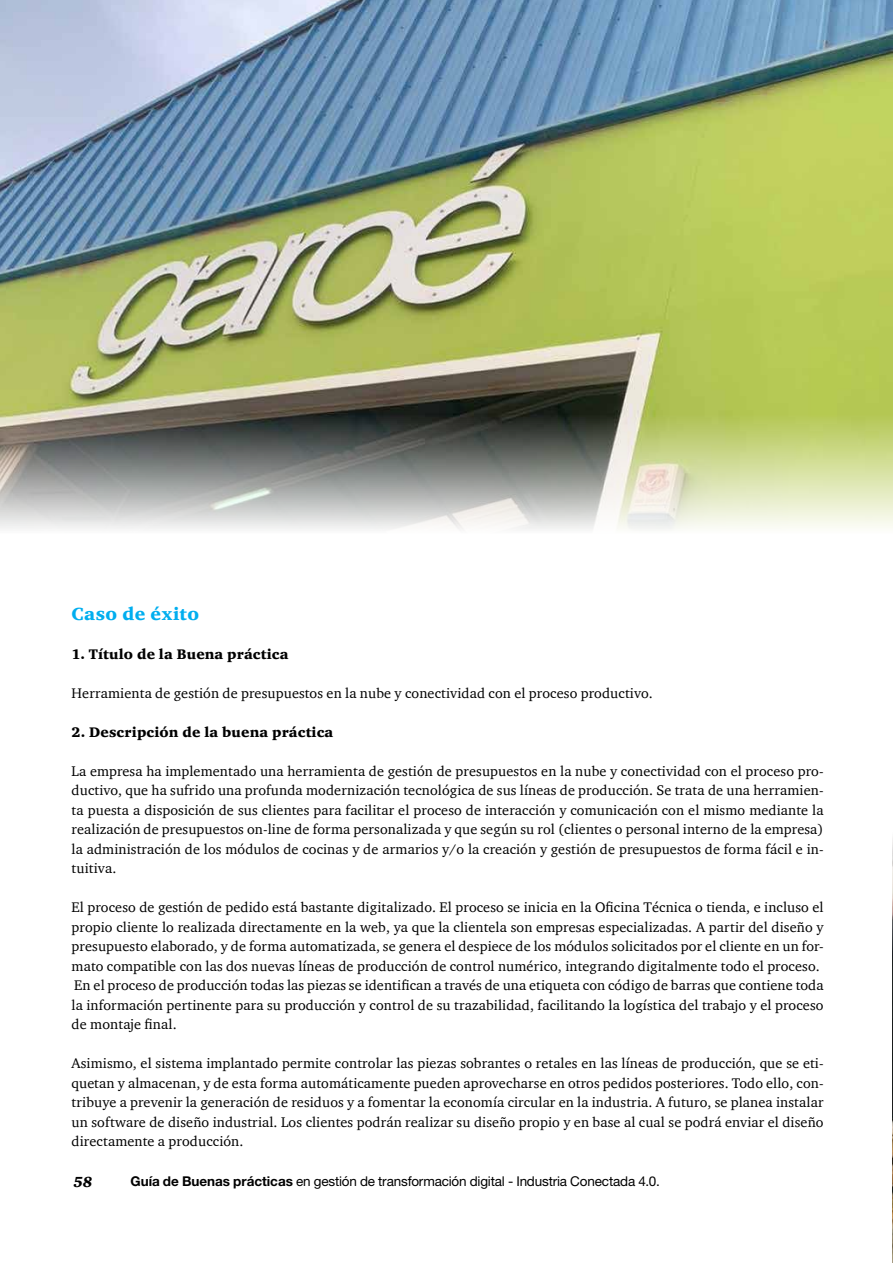
<style>
.page{position:relative;width:893px;height:1263px;background:#fff}
.page>*{position:absolute;margin:0;border:0;box-sizing:border-box;transform-origin:0 0}
.t1{font:18px "Charter ITC Blac";letter-spacing:.02em;color:#00aeef}
.t2{font:15px "Charter ITC Blac Ital";color:#000}
.t3{font:14.25px/19.5px "Charter ITC";letter-spacing:.01em;color:#000;text-align:justify}
.t4{font:14.25px "Charter ITC Blac";letter-spacing:.01em;color:#000}
.t5{font:13.5px "Helvetica Neue LT Std";letter-spacing:-.015em;color:#000}
.s1{font-weight:700}
</style>
<div class="page">
<img style="left:0;top:0;width:893px;height:415px">
<svg style="left:0;top:415px;width:893px;height:114px;background:#a6a997"></svg>
<img style="left:892px;top:950px;width:1px;height:313px">
<p class="t1" style="left:72px;top:602px;width:129px">Caso de éxito</p>
<p class="t4" style="left:72px;top:645px;width:218px">1. Título de la Buena práctica</p>
<p class="t3" style="left:72px;top:683px;width:583px">Herramienta de gestión de presupuestos en la nube y conectividad con el proceso productivo.</p>
<p class="t4" style="left:72px;top:723px;width:263px">2. Descripción de la buena práctica</p>
<p class="t3" style="left:72px;top:761px;width:754px">La empresa ha implementado una herramienta de gestión de presupuestos en la nube y conectividad con el proceso pro&shy;ductivo, que ha sufrido una profunda modernización tecnológica de sus líneas de producción. Se trata de una herramien&shy;ta puesta a disposición de sus clientes para facilitar el proceso de interacción y comunicación con el mismo mediante la realización de presupuestos on-line de forma personalizada y que según su rol (clientes o personal interno de la empresa) la administración de los módulos de cocinas y de armarios y/o la creación y gestión de presupuestos de forma fácil e in&shy;tuitiva.</p>
<p class="t3" style="left:72px;top:897px;width:753px;text-align:left">El proceso de gestión de pedido está bastante digitalizado. El proceso se inicia en la Oficina Técnica o tienda, e incluso el propio cliente lo realizada directamente en la web, ya que la clientela son empresas especializadas. A partir del diseño y presupuesto elaborado, y de forma automatizada, se genera el despiece de los módulos solicitados por el cliente en un for&shy;mato compatible con las dos nuevas líneas de producción de control numérico, integrando digitalmente todo el proceso.<br>En el proceso de producción todas las piezas se identifican a través de una etiqueta con código de barras que contiene toda la información pertinente para su producción y control de su trazabilidad, facilitando la logística del trabajo y el proceso de montaje final.</p>
<p class="t3" style="left:72px;top:1053px;width:753px">Asimismo, el sistema implantado permite controlar las piezas sobrantes o retales en las líneas de producción, que se eti&shy;quetan y almacenan, y de esta forma automáticamente pueden aprovecharse en otros pedidos posteriores. Todo ello, con&shy;tribuye a prevenir la generación de residuos y a fomentar la economía circular en la industria. A futuro, se planea instalar un software de diseño industrial. Los clientes podrán realizar su diseño propio y en base al cual se podrá enviar el diseño directamente a producción.</p>
<p class="t2" style="left:74px;top:1173px;width:20px">58</p>
<p class="t5" style="left:130px;top:1173px;width:531px"><span class="s1">Guía de Buenas prácticas</span> en gestión de transformación digital - Industria Conectada 4.0.</p>
</div>
